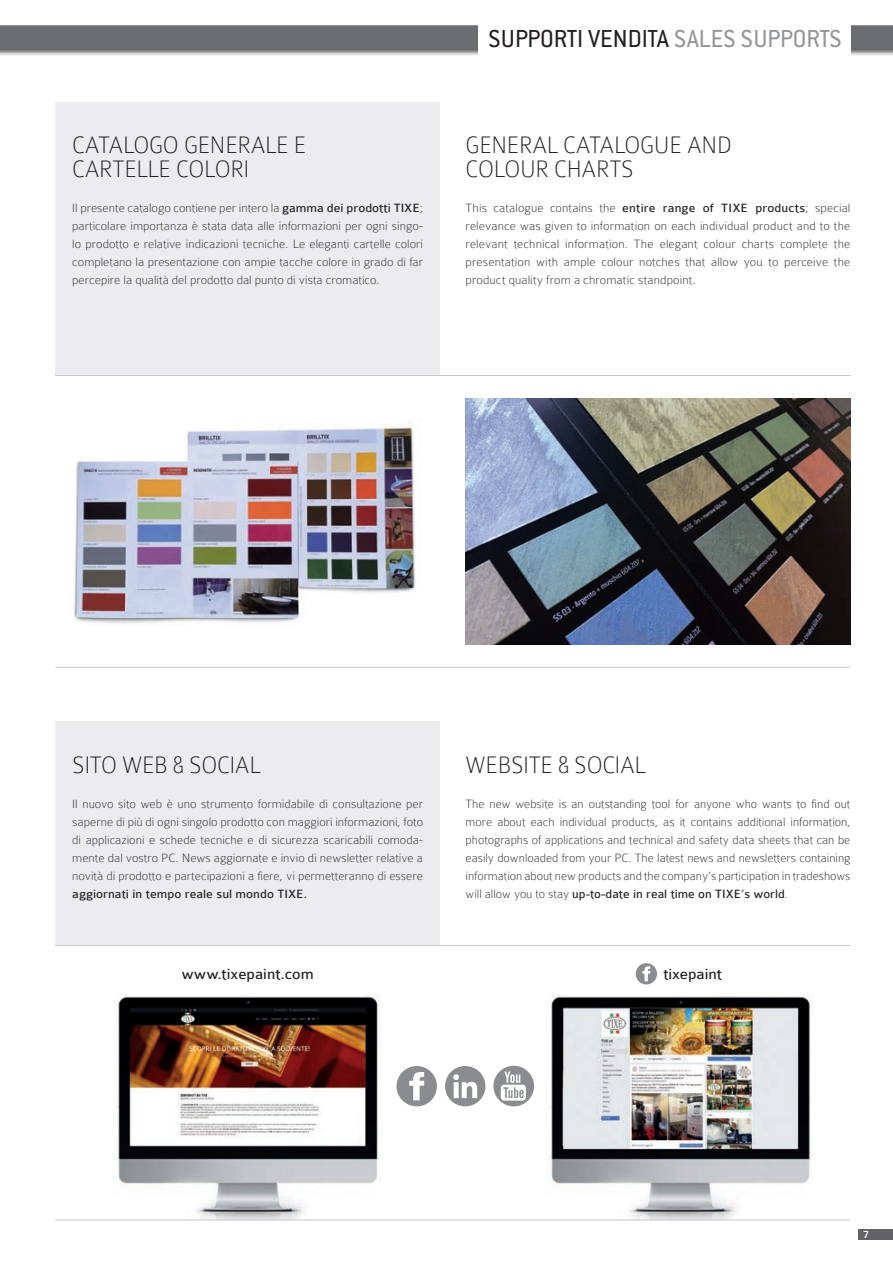
<style>
.page{position:relative;width:893px;height:1263px;background:#fff}
.page>*{position:absolute;margin:0;border:0;box-sizing:border-box;transform-origin:0 0}
.t1{font:27px "Conduit OSITC";color:#231f20}
.t2{font:100 25.5px/24px "Colaborate";letter-spacing:-.01em;color:#231f20;scale:.95 1}
.t3{font:15.6px "Colaborate";color:#231f20;scale:1.05 1}
.t4{font:100 12.9px/18px "Colaborate";color:#231f20;text-align:justify;scale:1.05 1}
.t5{font:100 12.9px/18px "Colaborate";color:#231f20;text-align:justify}
.t6{font:12.9px "Colaborate";color:#231f20;scale:1.05 1}
.t7{font:500 11.7px "Colaborate";color:#fff;scale:.95 1}
.s1{font-weight:400}
.s2{color:#939598}
</style>
<div class="page">
<div style="left:859px;top:1229px;width:34px;height:10px;background:#636366"></div>
<div style="left:0;top:20px;width:893px;height:39px;background:#231f20;opacity:.75"></div>
<svg style="left:0;top:22px;width:893px;height:30px;background:#7e7e80"></svg>
<div style="left:478px;top:13px;width:372px;height:50px;background:#fff"></div>
<div style="left:55px;top:102px;width:385px;height:273px;background:#ececee"></div>
<div style="left:55px;top:722px;width:385px;height:224px;background:#ececee"></div>
<hr style="left:55px;top:375px;width:795px;height:1px;background:#c7c8ca">
<hr style="left:55px;top:667px;width:795px;height:1px;background:#c7c8ca">
<img style="left:466px;top:398px;width:384px;height:247px">
<img style="left:74px;top:424px;width:347px;height:200px">
<hr style="left:55px;top:945px;width:795px;height:1px;background:#c7c8ca">
<img style="left:114px;top:994px;width:266px;height:225px">
<img style="left:547px;top:994px;width:265px;height:225px">
<svg style="left:445px;top:1066px;width:40px;height:40px"></svg>
<svg style="left:397px;top:1066px;width:40px;height:40px"></svg>
<svg style="left:493px;top:1066px;width:41px;height:40px"></svg>
<svg style="left:636px;top:963px;width:21px;height:21px"></svg>
<hr style="left:55px;top:1219px;width:795px;height:1px;background:#c7c8ca">
<h2 class="t2" style="left:72px;top:133px;width:248px">CATALOGO GENERALE E<br>CARTELLE COLORI</h2>
<p class="t4" style="left:72px;top:199px;width:336px">Il presente catalogo contiene per intero la <span class="s1">gamma dei prodotti TIXE</span>; particolare importanza è stata data alle informazioni per ogni singo&shy;lo prodotto e relative indicazioni tecniche. Le eleganti cartelle colori completano la presentazione con ampie tacche colore in grado di far percepire la qualità del prodotto dal punto di vista cromatico.</p>
<h1 class="t1" style="left:488px;top:22px;width:355px">SUPPORTI VENDITA <span class="s2">SALES SUPPORTS</span></h1>
<h2 class="t2" style="left:466px;top:133px;width:282px">GENERAL CATALOGUE AND<br>COLOUR CHARTS</h2>
<p class="t4" style="left:466px;top:199px;width:368px">This catalogue contains the <span class="s1">entire range of TIXE products</span>; special relevance was given to information on each individual product and to the relevant technical information. The elegant colour charts complete the presentation with ample colour notches that allow you to perceive the product quality from a chromatic standpoint.</p>
<h2 class="t2" style="left:72px;top:752px;width:200px">SITO WEB &amp; SOCIAL</h2>
<p class="t4" style="left:72px;top:794px;width:336px">Il nuovo sito web è uno strumento formidabile di consultazione per saperne di più di ogni singolo prodotto con maggiori informazioni, foto di applicazioni e schede tecniche e di sicurezza scaricabili comoda&shy;mente dal vostro PC. News aggiornate e invio di newsletter relative a novità di prodotto e partecipazioni a fiere, vi permetteranno di essere</p>
<p class="t6" style="left:72px;top:887px;width:225px">aggiornati in tempo reale sul mondo TIXE.</p>
<h2 class="t2" style="left:466px;top:752px;width:191px">WEBSITE &amp; SOCIAL</h2>
<p class="t5" style="left:466px;top:794px;width:386px">The new website is an outstanding tool for anyone who wants to find out more about each individual products, as it contains additional information, photographs of applications and technical and safety data sheets that can be easily downloaded from your PC. The latest news and newsletters containing information about new products and the company’s participation in tradeshows will allow you to stay <span class="s1">up-to-date in real time on TIXE’s world</span>.</p>
<p class="t3" style="left:181px;top:966px;width:128px">www.tixepaint.com</p>
<p class="t3" style="left:663px;top:966px;width:57px">tixepaint</p>
<p class="t7" style="left:863px;top:1228px;width:8px">7</p>
</div>
